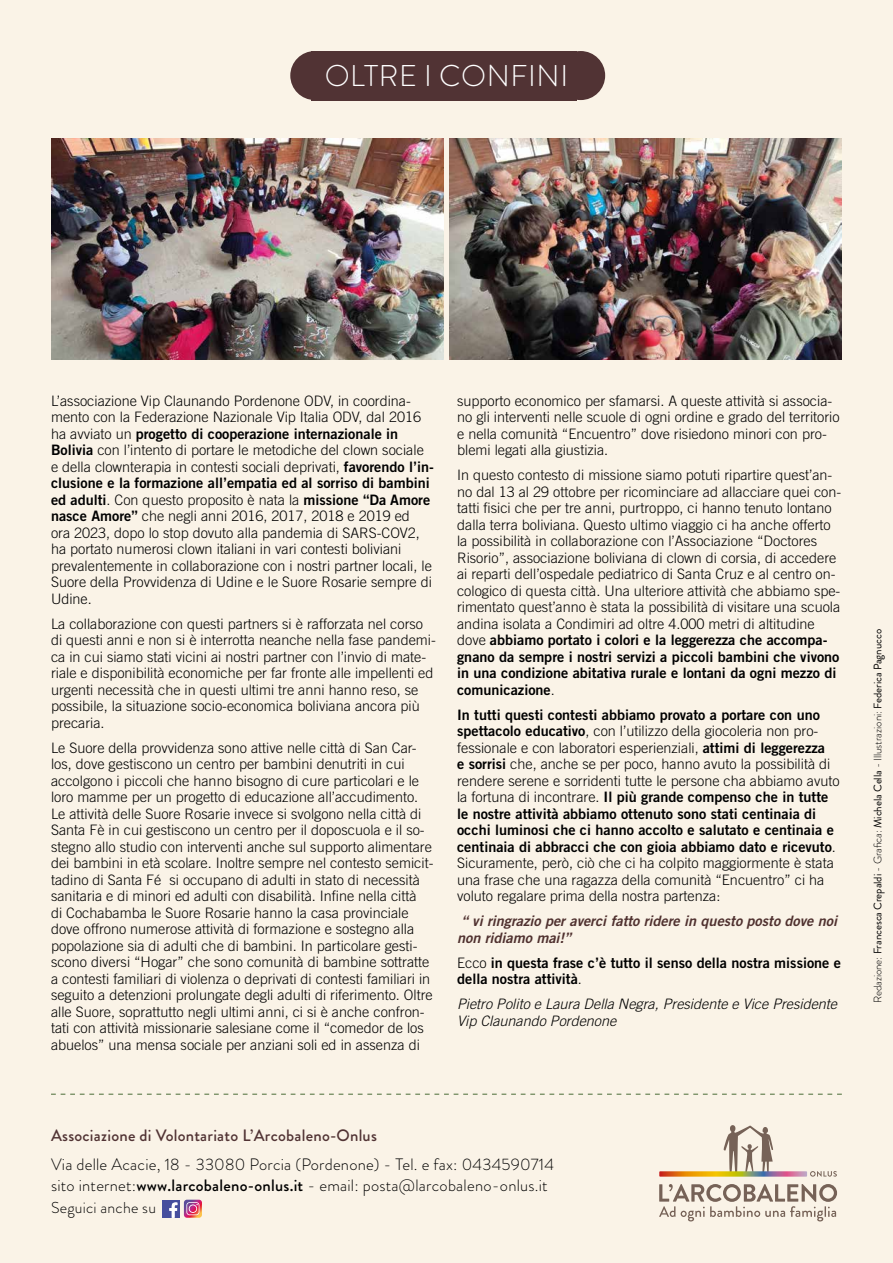
<style>
.page{position:relative;width:893px;height:1263px;background:#faf3e7}
.page>*{position:absolute;margin:0;border:0;box-sizing:border-box;transform-origin:0 0}
.t1{font:300 30px "Brandon Grotesque";letter-spacing:.02em;color:#fff}
.t2{font:300 16.5px/20.2px "Brandon Grotesque";letter-spacing:.015em;color:#000}
.t3{font:500 16.5px "Brandon Grotesque";letter-spacing:.015em;color:#513334}
.t4{font:300 15.75px "Brandon Grotesque";letter-spacing:.015em;color:#000}
.t5{font:300 14.4px/16.5px "Trade Gothic LT Std";color:#000}
.t6{font:14.4px/16.5px "Trade Gothic LT Std Bd 2";color:#000}
.t7{font:italic 300 14.4px/16.5px "Trade Gothic LT Std";color:#000}
.t8{font:14.4px/16.5px "Trade Gothic LT Std Bd 2 Obl";color:#513334}
.t9{font:10.95px "Brandon Grotesque";letter-spacing:-.005em;color:#000}
.s1{font-family:"Trade Gothic LT Std";font-weight:300}
.s2{font-family:"Trade Gothic LT Std Bd 2";font-weight:400}
.s3{font-weight:500}
.s4{font-weight:300}
</style>
<div class="page">
<div style="left:311px;top:51px;width:266px;height:49px;background:#513334"></div>
<div style="left:290px;top:51px;width:49px;height:49px;background:#513334;border-radius:50%"></div>
<div style="left:556px;top:51px;width:49px;height:49px;background:#513334;border-radius:50%"></div>
<svg style="left:659px;top:1184px;width:178px;height:37px"></svg>
<svg style="left:659px;top:1125px;width:178px;height:51px"></svg>
<div style="left:162px;top:1200px;width:18px;height:17px;background:#464e9d"></div>
<svg style="left:169px;top:1202px;width:8px;height:16px"></svg>
<svg style="left:51px;top:1093px;width:791px;height:2px"></svg>
<img style="left:449px;top:139px;width:393px;height:221px">
<img style="left:51px;top:139px;width:392px;height:221px">
<svg style="left:184px;top:1200px;width:18px;height:18px"></svg>
<h1 class="t1" style="left:325px;top:55px;width:245px">OLTRE I CONFINI</h1>
<p class="t5" style="left:51px;top:392px;width:371px">L’associazione Vip Claunando Pordenone ODV, in coordina&shy;mento con la Federazione Nazionale Vip Italia ODV, dal 2016</p>
<p class="t6" style="left:51px;top:425px;width:349px"><span class="s1">ha avviato un</span> progetto di cooperazione internazionale in</p>
<p class="t5" style="left:51px;top:441px;width:384px"><span class="s2">Bolivia</span> con l’intento di portare le metodiche del clown sociale e della clownterapia in contesti sociali deprivati, <span class="s2">favorendo l’in-</span></p>
<p class="t6" style="left:51px;top:474px;width:380px">clusione e la formazione all’empatia ed al sorriso di bambini</p>
<p class="t5" style="left:51px;top:491px;width:382px"><span class="s2">ed adulti</span>. Con questo proposito è nata la <span class="s2">missione “Da Amore nasce Amore”</span> che negli anni 2016, 2017, 2018 e 2019 ed ora 2023, dopo lo stop dovuto alla pandemia di SARS-COV2, ha portato numerosi clown italiani in vari contesti boliviani prevalentemente in collaborazione con i nostri partner locali, le Suore della Provvidenza di Udine e le Suore Rosarie sempre di Udine.</p>
<p class="t5" style="left:51px;top:615px;width:386px">La collaborazione con questi partners si è rafforzata nel corso di questi anni e non si è interrotta neanche nella fase pandemi&shy;ca in cui siamo stati vicini ai nostri partner con l’invio di mate&shy;riale e disponibilità economiche per far fronte alle impellenti ed urgenti necessità che in questi ultimi tre anni hanno reso, se possibile, la situazione socio-economica boliviana ancora più precaria.</p>
<p class="t5" style="left:51px;top:739px;width:384px">Le Suore della provvidenza sono attive nelle città di San Car&shy;los, dove gestiscono un centro per bambini denutriti in cui accolgono i piccoli che hanno bisogno di cure particolari e le loro mamme per un progetto di educazione all’accudimento.<br>Le attività delle Suore Rosarie invece si svolgono nella città di Santa Fè in cui gestiscono un centro per il doposcuola e il so&shy;stegno allo studio con interventi anche sul supporto alimentare dei bambini in età scolare. Inoltre sempre nel contesto semicit&shy;tadino di Santa Fé si occupano di adulti in stato di necessità sanitaria e di minori ed adulti con disabilità. Infine nella città<br>di Cochabamba le Suore Rosarie hanno la casa provinciale dove offrono numerose attività di formazione e sostegno alla popolazione sia di adulti che di bambini. In particolare gesti&shy;scono diversi “Hogar” che sono comunità di bambine sottratte a contesti familiari di violenza o deprivati di contesti familiari in seguito a detenzioni prolungate degli adulti di riferimento. Oltre alle Suore, soprattutto negli ultimi anni, ci si è anche confron&shy;tati con attività missionarie salesiane come il “comedor de los abuelos” una mensa sociale per anziani soli ed in assenza di</p>
<p class="t5" style="left:457px;top:392px;width:384px">supporto economico per sfamarsi. A queste attività si associa&shy;no gli interventi nelle scuole di ogni ordine e grado del territorio e nella comunità “Encuentro” dove risiedono minori con pro&shy;blemi legati alla giustizia.</p>
<p class="t5" style="left:457px;top:466px;width:386px">In questo contesto di missione siamo potuti ripartire quest’an&shy;no dal 13 al 29 ottobre per ricominciare ad allacciare quei con&shy;tatti fisici che per tre anni, purtroppo, ci hanno tenuto lontano dalla terra boliviana. Questo ultimo viaggio ci ha anche offerto la possibilità in collaborazione con l’Associazione “Doctores Risorio”, associazione boliviana di clown di corsia, di accedere ai reparti dell’ospedale pediatrico di Santa Cruz e al centro on&shy;cologico di questa città. Una ulteriore attività che abbiamo spe&shy;rimentato quest’anno è stata la possibilità di visitare una scuola andina isolata a Condimiri ad oltre 4.000 metri di altitudine</p>
<p class="t6" style="left:457px;top:631px;width:384px"><span class="s1">dove</span> abbiamo portato i colori e la leggerezza che accompa&shy;gnano da sempre i nostri servizi a piccoli bambini che vivono in una condizione abitativa rurale e lontani da ogni mezzo di comunicazione<span class="s1">.</span></p>
<p class="t6" style="left:457px;top:706px;width:364px">In tutti questi contesti abbiamo provato a portare con uno</p>
<p class="t5" style="left:457px;top:722px;width:384px"><span class="s2">spettacolo educativo</span>, con l’utilizzo della giocoleria non pro&shy;fessionale e con laboratori esperienziali, <span class="s2">attimi di leggerezza<br>e sorrisi</span> che, anche se per poco, hanno avuto la possibilità di rendere serene e sorridenti tutte le persone cha abbiamo avuto</p>
<p class="t6" style="left:457px;top:788px;width:380px"><span class="s1">la fortuna di incontrare.</span> Il più grande compenso che in tutte le nostre attività abbiamo ottenuto sono stati centinaia di occhi luminosi che ci hanno accolto e salutato e centinaia e centinaia di abbracci che con gioia abbiamo dato e ricevuto<span class="s1">.</span></p>
<p class="t5" style="left:457px;top:854px;width:378px">Sicuramente, però, ciò che ci ha colpito maggiormente è stata una frase che una ragazza della comunità “Encuentro” ci ha voluto regalare prima della nostra partenza:</p>
<p class="t8" style="left:457px;top:913px;width:381px;text-indent:4px">“ vi ringrazio per averci fatto ridere in questo posto dove noi non ridiamo mai!”</p>
<p class="t6" style="left:457px;top:954px;width:385px"><span class="s1">Ecco</span> in questa frase c’è tutto il senso della nostra missione e della nostra attività<span class="s1">.</span></p>
<p class="t7" style="left:457px;top:996px;width:382px">Pietro Polito e Laura Della Negra, Presidente e Vice Presidente<br>Vip Claunando Pordenone</p>
<p class="t3" style="left:51px;top:1124px;width:327px">Associazione di Volontariato L’Arcobaleno-Onlus</p>
<p class="t2" style="left:51px;top:1155px;width:505px">Via delle Acacie, 18 - 33080 Porcia (Pordenone) - Tel. e fax: 0434590714 sito internet:<span class="s3">www.larcobaleno-onlus.it</span> - email: posta@larcobaleno-onlus.it</p>
<p class="t4" style="left:51px;top:1197px;width:106px">Seguici anche su</p>
<p class="t9" style="left:870px;top:1003px;width:375px;rotate:-90deg"><span class="s4">Redazione:</span> Francesca Crepaldi <span class="s4">- Grafica:</span> Michela Cella <span class="s4">- Illustrazioni:</span> Federica Pagnucco</p>
</div>
